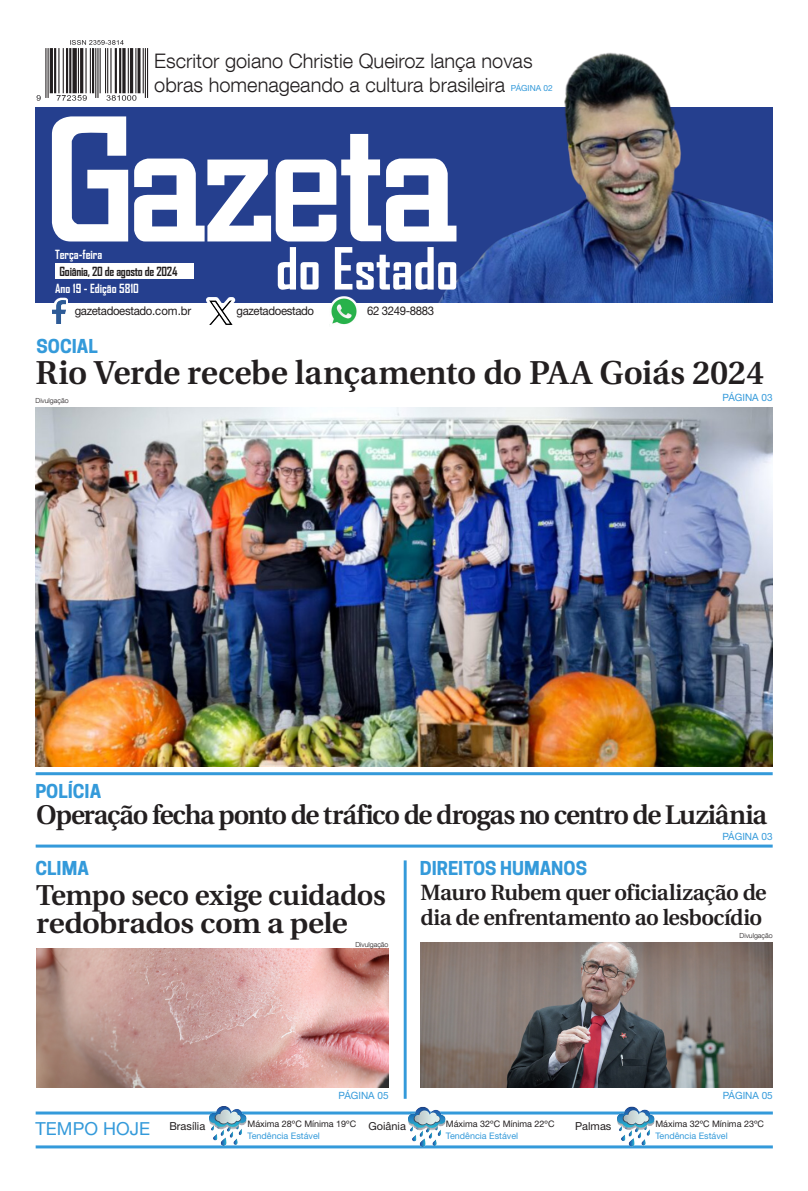
<style>
.page{position:relative;width:808px;height:1191px;background:#fff}
.page>*{position:absolute;margin:0;border:0;box-sizing:border-box;transform-origin:0 0}
.t1{font:700 55.6px "Agency FB";color:#fff}
.Manchete{font:600 33.1px "Utopia";letter-spacing:-.005em;color:#231f20}
.Manchete-2{font:600 28.8px/28px "Utopia";letter-spacing:-.02em;color:#231f20}
.Manchete-3{font:600 27px "Utopia";letter-spacing:-.045em;color:#231f20}
.Manchete-4{font:600 22px/25px "Utopia";letter-spacing:-.03em;color:#231f20}
.t2{font:300 20px/24px "Helvetica Neue LT Com";color:#231f20}
.Retranca{font:700 18px "Cooper Hewitt";color:#349ada}
.Retranca-2{font:18px "Helvetica Neue LT Std";color:#349ada}
.t3{font:700 12.1px "Agency FB";color:#fff}
.t4{font:700 12.1px "Agency FB";letter-spacing:-.02em;color:#231f20}
.t5{font:12px "Helvetica Neue LT Std";letter-spacing:-.03em;color:#231f20;scale:.95 1}
.Legenda{font:11px "Helvetica Neue LT Std";color:#231f20}
.Retranca-3{font:10px "Helvetica Neue LT Std";color:#349ada}
.Legenda-2{font:9px "Helvetica Neue LT Std";color:#231f20}
.Legenda-3{font:9px "Helvetica Neue LT Std";color:#349ada}
.Retranca-4{font:8.4px "Helvetica Neue LT Std";color:#349ada}
.Crédito_Fotógrafo{font:300 7px "Helvetica Neue LT Com";color:#231f20}
</style>
<div class="page">
<div style="left:35px;top:107px;width:737px;height:196px;background:#253f8e"></div>
<svg style="left:52px;top:116px;width:76px;height:125px"></svg>
<svg style="left:134px;top:134px;width:295px;height:107px"></svg>
<div style="left:55px;top:263px;width:138px;height:16px;background:#fff"></div>
<svg style="left:56px;top:297px;width:12px;height:17px"></svg>
<img style="left:52px;top:300px;width:13px;height:24px">
<img style="left:36px;top:40px;width:112px;height:61px">
<img style="left:329px;top:296px;width:28px;height:29px">
<img style="left:429px;top:52px;width:344px;height:251px">
<div style="left:206px;top:297px;width:30px;height:31px;background:#fff"></div>
<img style="left:206px;top:299px;width:28px;height:26px">
<div style="left:149px;top:47px;width:389px;height:55px;background:#fff"></div>
<hr style="left:36px;top:1111px;width:737px;height:3px;background:#349ada">
<hr style="left:36px;top:1145px;width:737px;height:3px;background:#349ada">
<img style="left:408px;top:1106px;width:38px;height:41px">
<img style="left:210px;top:1106px;width:37px;height:40px">
<img style="left:618px;top:1106px;width:37px;height:40px">
<hr style="left:404px;top:860px;width:3px;height:238px;background:#349ada">
<hr style="left:36px;top:844px;width:737px;height:3px;background:#349ada">
<hr style="left:36px;top:772px;width:737px;height:3px;background:#349ada">
<img style="left:36px;top:948px;width:353px;height:139px">
<img style="left:420px;top:942px;width:353px;height:145px">
<img style="left:36px;top:408px;width:737px;height:358px">
<p class="t2" style="left:154px;top:49px;width:380px">Escritor goiano Christie Queiroz lança novas obras homenageando a cultura brasileira</p>
<p class="Retranca-4" style="left:511px;top:83px;width:43px">PÁGINA 02</p>
<p class="t1" style="left:276px;top:234px;width:184px">do Estado</p>
<p class="t3" style="left:55px;top:247px;width:49px">Terça-feira</p>
<p class="t4" style="left:60px;top:264px;width:119px">Goiânia, 20 de agosto de 2024</p>
<p class="t3" style="left:55px;top:281px;width:85px">Ano 19 - Edição 5810</p>
<p class="t5" style="left:75px;top:304px;width:124px">gazetadoestado.com.br</p>
<p class="t5" style="left:236px;top:304px;width:83px">gazetadoestado</p>
<p class="t5" style="left:367px;top:303px;width:72px">62 3249-8883</p>
<p class="Retranca" style="left:37px;top:335px;width:63px">SOCIAL</p>
<p class="Manchete" style="left:36px;top:354px;width:730px">Rio Verde recebe lançamento do PAA Goiás 2024</p>
<p class="Retranca-3" style="left:723px;top:391px;width:51px">PÁGINA 03</p>
<p class="Crédito_Fotógrafo" style="left:36px;top:396px;width:35px">Divulgação</p>
<p class="Retranca" style="left:36px;top:780px;width:67px">POLÍCIA</p>
<p class="Manchete-3" style="left:36px;top:800px;width:732px">Operação fecha ponto de tráfico de drogas no centro de Luziânia</p>
<p class="Retranca-3" style="left:722px;top:831px;width:51px">PÁGINA 03</p>
<p class="Retranca" style="left:36px;top:857px;width:55px">CLIMA</p>
<p class="Manchete-2" style="left:36px;top:882px;width:351px">Tempo seco exige cuidados redobrados com a pele</p>
<p class="Crédito_Fotógrafo" style="left:355px;top:940px;width:35px">Divulgação</p>
<p class="Retranca" style="left:420px;top:857px;width:169px">DIREITOS HUMANOS</p>
<p class="Manchete-4" style="left:420px;top:880px;width:348px">Mauro Rubem quer oficialização de dia de enfrentamento ao lesbocídio</p>
<p class="Crédito_Fotógrafo" style="left:740px;top:931px;width:35px">Divulgação</p>
<p class="Retranca-3" style="left:339px;top:1089px;width:51px">PÁGINA 05</p>
<p class="Retranca-3" style="left:723px;top:1089px;width:51px">PÁGINA 05</p>
<p class="Retranca-2" style="left:36px;top:1117px;width:116px">TEMPO HOJE</p>
<p class="Legenda" style="left:169px;top:1119px;width:37px">Brasília</p>
<p class="Legenda-2" style="left:248px;top:1118px;width:110px">Máxima 28ºC Mínima 19ºC</p>
<p class="Legenda" style="left:368px;top:1119px;width:39px">Goiânia</p>
<p class="Legenda" style="left:575px;top:1119px;width:38px">Palmas</p>
<p class="Legenda-3" style="left:248px;top:1130px;width:74px">Tendência Estável</p>
<p class="Legenda-2" style="left:446px;top:1118px;width:110px">Máxima 32ºC Mínima 22ºC</p>
<p class="Legenda-3" style="left:446px;top:1130px;width:74px">Tendência Estável</p>
<p class="Legenda-2" style="left:655px;top:1118px;width:110px">Máxima 32ºC Mínima 23ºC</p>
<p class="Legenda-3" style="left:655px;top:1130px;width:74px">Tendência Estável</p>
</div>
